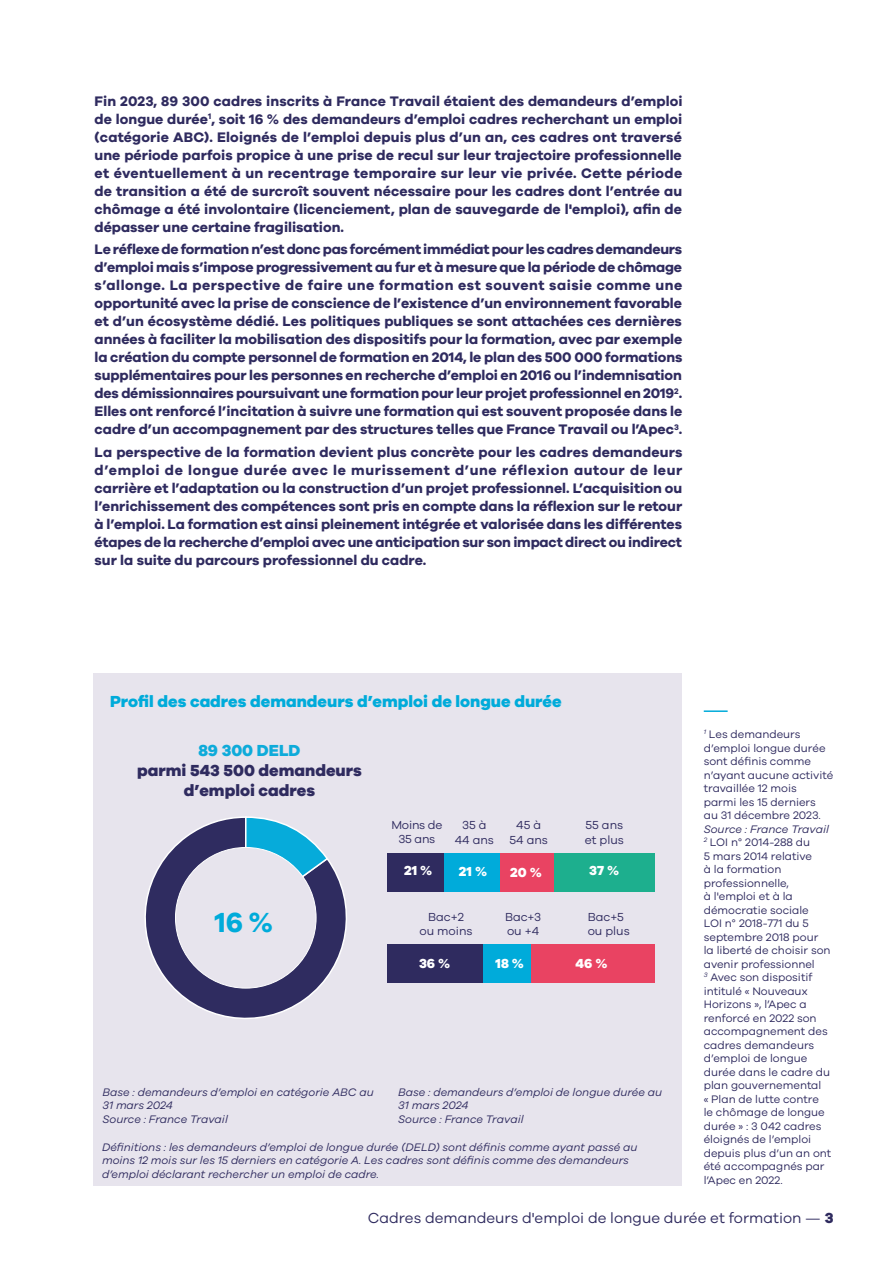
<style>
.page{position:relative;width:893px;height:1263px;background:#fff}
.page>*{position:absolute;margin:0;border:0;box-sizing:border-box;transform-origin:0 0}
.t1{font:700 28.5px "Galano Grotesque";color:#00abda}
.t2{font:800 16.5px "Galano Grotesque";color:#00abda}
.t3{font:800 16.5px/19.8px "Galano Grotesque";color:#2f2b5f;text-align:center}
.t4{font:800 16.5px "Galano Grotesque";color:#0eabda}
.t5{font:15px "Galano Grotesque";color:#2f2b5f}
.t6{font:700 14.25px/18px "Galano Grotesque";color:#2f2b5f;text-align:justify}
.t7{font:800 13.5px "Galano Grotesque";color:#fff}
.t8{font:12px/14.4px "Galano Grotesque";color:#2f2b5f;text-align:center}
.t9{font:12px/14.4px "Galano Grotesque";letter-spacing:-.02em;color:#2f2b5f;text-align:center}
.t10{font:11.25px/13.5px "Galano Grotesque";color:#2f2b5f}
.t11{font:italic 11.25px/13.5px "Galano Grotesque";color:#2f2b5f}
.s1{font-style:italic}
.s2{font-weight:800}
</style>
<div class="page">
<hr style="left:704px;top:710px;width:24px;height:2px;background:#00abda">
<div style="left:93px;top:673px;width:588px;height:512px;background:#e7e4ed"></div>
<svg style="left:144px;top:816px;width:203px;height:203px"></svg>
<svg style="left:244px;top:816px;width:85px;height:104px"></svg>
<div style="left:175px;top:847px;width:141px;height:141px;background:#e7e4ed;border-radius:50%"></div>
<div style="left:387px;top:944px;width:96px;height:39px;background:#2f2b5f"></div>
<div style="left:483px;top:944px;width:49px;height:39px;background:#00abda"></div>
<div style="left:532px;top:944px;width:123px;height:39px;background:#e94362"></div>
<div style="left:387px;top:853px;width:57px;height:38px;background:#2f2b5f"></div>
<div style="left:444px;top:853px;width:57px;height:38px;background:#00abda"></div>
<div style="left:501px;top:853px;width:54px;height:38px;background:#e94362"></div>
<div style="left:555px;top:853px;width:100px;height:38px;background:#1daf8e"></div>
<p class="t6" style="left:95px;top:92px;width:589px">Fin 2023, 89 300 cadres inscrits à France Travail étaient des demandeurs d’emploi de longue durée<sup>1</sup>, soit 16 % des demandeurs d’emploi cadres recherchant un emploi (catégorie ABC). Eloignés de l’emploi depuis plus d’un an, ces cadres ont traversé une période parfois propice à une prise de recul sur leur trajectoire professionnelle et éventuellement à un recentrage temporaire sur leur vie privée. Cette période de transition a été de surcroît souvent nécessaire pour les cadres dont l’entrée au chômage a été involontaire (licenciement, plan de sauvegarde de l'emploi), afin de dépasser une certaine fragilisation.</p>
<p class="t6" style="left:95px;top:240px;width:589px">Le réflexe de formation n’est donc pas forcément immédiat pour les cadres demandeurs d’emploi mais s’impose progressivement au fur et à mesure que la période de chômage s’allonge. La perspective de faire une formation est souvent saisie comme une opportunité avec la prise de conscience de l’existence d’un environnement favorable et d’un écosystème dédié. Les politiques publiques se sont attachées ces dernières années à faciliter la mobilisation des dispositifs pour la formation, avec par exemple la création du compte personnel de formation en 2014, le plan des 500 000 formations supplémentaires pour les personnes en recherche d’emploi en 2016 ou l’indemnisation des démissionnaires poursuivant une formation pour leur projet professionnel en 2019<sup>2</sup>.<br>Elles ont renforcé l’incitation à suivre une formation qui est souvent proposée dans le cadre d’un accompagnement par des structures telles que France Travail ou l’Apec<sup>3</sup>.</p>
<p class="t6" style="left:95px;top:442px;width:589px">La perspective de la formation devient plus concrète pour les cadres demandeurs d’emploi de longue durée avec le murissement d’une réflexion autour de leur carrière et l’adaptation ou la construction d’un projet professionnel. L’acquisition ou l’enrichissement des compétences sont pris en compte dans la réflexion sur le retour à l’emploi. La formation est ainsi pleinement intégrée et valorisée dans les différentes étapes de la recherche d’emploi avec une anticipation sur son impact direct ou indirect sur la suite du parcours professionnel du cadre.</p>
<p class="t2" style="left:110px;top:691px;width:453px">Profil des cadres demandeurs d’emploi de longue durée</p>
<p class="t4" style="left:198px;top:740px;width:104px">89 300 DELD</p>
<p class="t3" style="left:137px;top:760px;width:226px">parmi 543 500 demandeurs d’emploi cadres</p>
<h1 class="t1" style="left:215px;top:905px;width:60px">16%</h1>
<p class="t9" style="left:391px;top:817px;width:52px">Moins de<br>35 ans</p>
<p class="t8" style="left:455px;top:818px;width:41px">35 à<br>44 ans</p>
<p class="t8" style="left:509px;top:818px;width:40px">45 à<br>54 ans</p>
<p class="t8" style="left:585px;top:818px;width:41px;text-align:left">55 ans et plus</p>
<p class="t7" style="left:404px;top:862px;width:30px">21 %</p>
<p class="t7" style="left:459px;top:863px;width:30px">21 %</p>
<p class="t7" style="left:510px;top:864px;width:33px">20 %</p>
<p class="t7" style="left:589px;top:862px;width:32px">37 %</p>
<p class="t8" style="left:419px;top:909px;width:55px">Bac+2 ou moins</p>
<p class="t8" style="left:505px;top:909px;width:37px;text-align:left">Bac+3 ou +4</p>
<p class="t8" style="left:588px;top:909px;width:44px;text-align:left">Bac+5 ou plus</p>
<p class="t7" style="left:419px;top:954px;width:33px">36 %</p>
<p class="t7" style="left:496px;top:954px;width:30px">18 %</p>
<p class="t7" style="left:576px;top:954px;width:33px">46 %</p>
<p class="t11" style="left:103px;top:1084px;width:273px">Base : demandeurs d’emploi en catégorie ABC au<br>31 mars 2024<br>Source : France Travail</p>
<p class="t11" style="left:398px;top:1084px;width:265px">Base : demandeurs d’emploi de longue durée au<br>31 mars 2024<br>Source : France Travail</p>
<p class="t11" style="left:102px;top:1140px;width:537px">Définitions : les demandeurs d’emploi de longue durée (DELD) sont définis comme ayant passé au moins 12 mois sur les 15 derniers en catégorie A. Les cadres sont définis comme des demandeurs d’emploi déclarant rechercher un emploi de cadre.</p>
<p class="t10" style="left:704px;top:727px;width:131px"><sup>1</sup> Les demandeurs d’emploi longue durée sont définis comme n’ayant aucune activité travaillée 12 mois<br>parmi les 15 derniers<br>au 31 décembre 2023.</p>
<p class="t10" style="left:704px;top:822px;width:129px"><span class="s1">Source : France Travail<br></span><sup>2</sup> LOI n° 2014-288 du<br>5 mars 2014 relative<br>à la formation professionnelle,<br>à l'emploi et à la démocratie sociale<br>LOI n° 2018-771 du 5 septembre 2018 pour<br>la liberté de choisir son avenir professionnel<br><sup>3</sup> Avec son dispositif intitulé « Nouveaux<br>Horizons », l’Apec a renforcé en 2022 son accompagnement des cadres demandeurs d’emploi de longue durée dans le cadre du plan gouvernemental<br>« Plan de lutte contre<br>le chômage de longue durée » : 3 042 cadres éloignés de l’emploi depuis plus d’un an ont été accompagnés par l’Apec en 2022.</p>
<p class="t5" style="left:368px;top:1208px;width:467px">Cadres demandeurs d'emploi de longue durée et formation — <span class="s2">3</span></p>
</div>
